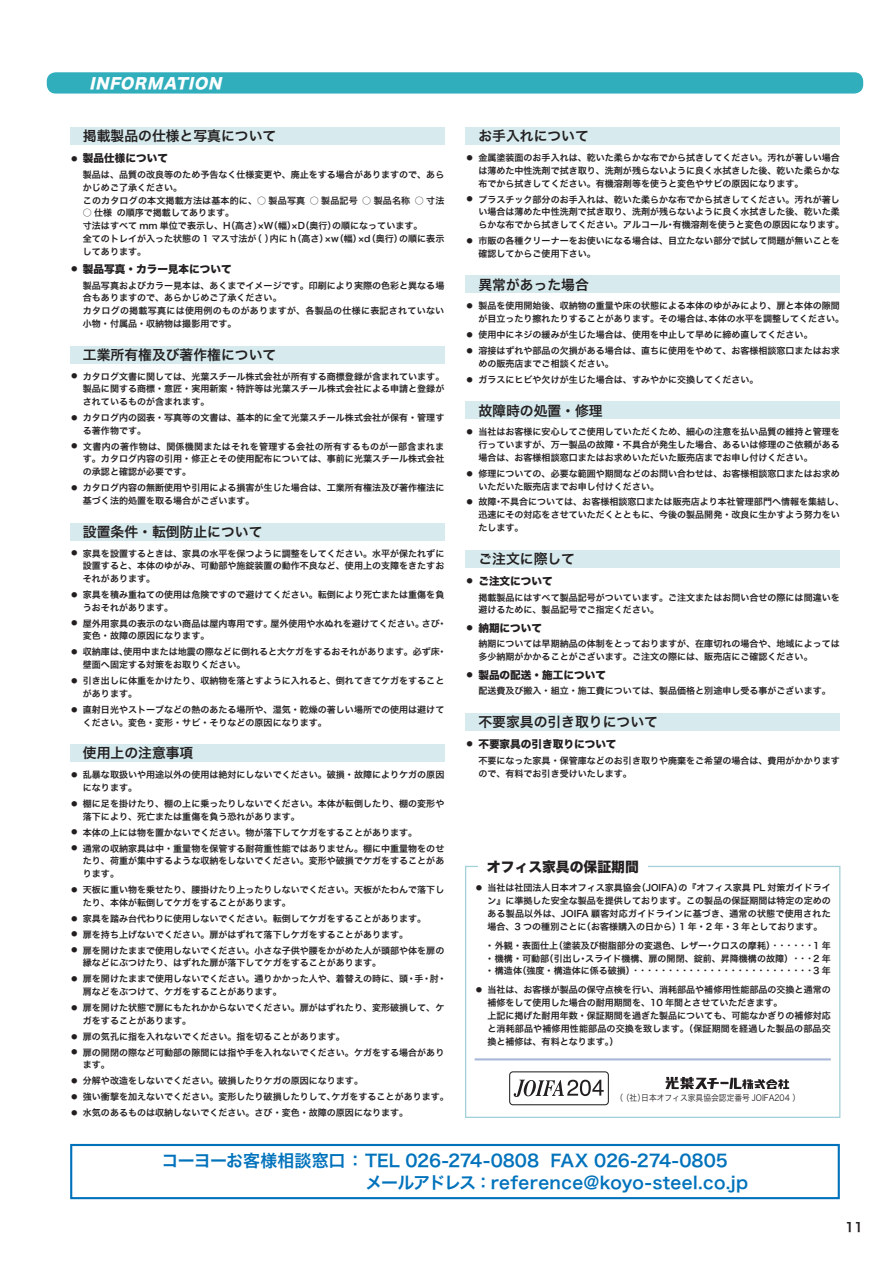
<style>
.page{position:relative;width:893px;height:1263px;background:#fff}
.page>*{position:absolute;margin:0;border:0;box-sizing:border-box;transform-origin:0 0}
.t1{font:16.95px/21.3px "Hira Kaku Pro W6";color:#0072bc}
.t2{font:italic 14.85px "Hira Kaku Std W8";color:#fff}
.t3{font:13.8px "Hira Kaku Pro W6";color:#231f20}
.t4{font:13.8px "Hira Kaku Std W8";color:#231f20}
.t5{font:12.75px "Hira Kaku Pro W6";color:#231f20}
.t6{font:10.65px "Hira Kaku Std W8";color:#231f20}
.t7{font:9px/12.8px "Hira Kaku Pro W6";color:#231f20}
.t8{font:8.7px "Hira Kaku Pro W3";color:#231f20;scale:.9 1}
.s1{font-family:"Hira Kaku Pro W6";font-size:8.55px}
.s2{font-size:8.55px}
</style>
<div class="page">
<div style="left:47px;top:72px;width:816px;height:22px;background:#31aebc;border-radius:9px"></div>
<div style="left:70px;top:128px;width:374px;height:17px;background:#d7ebee"></div>
<div style="left:466px;top:128px;width:374px;height:17px;background:#d7ebee"></div>
<div style="left:466px;top:276px;width:374px;height:17px;background:#d7ebee"></div>
<div style="left:466px;top:402px;width:374px;height:17px;background:#d7ebee"></div>
<div style="left:466px;top:550px;width:374px;height:17px;background:#d7ebee"></div>
<div style="left:466px;top:713px;width:374px;height:17px;background:#d7ebee"></div>
<div style="left:70px;top:346px;width:374px;height:17px;background:#d7ebee"></div>
<div style="left:70px;top:523px;width:374px;height:17px;background:#d7ebee"></div>
<div style="left:70px;top:745px;width:374px;height:17px;background:#d7ebee"></div>
<div style="left:465px;top:866px;width:375px;height:252px;border:1px solid #a3d1d9"></div>
<div style="left:478px;top:858px;width:169px;height:17px;background:#fff"></div>
<hr style="left:475px;top:1058px;width:356px;height:2px;background:#a9b8da">
<div style="left:509px;top:1071px;width:100px;height:34px;border:1px solid #231f20;border-radius:3px"></div>
<svg style="left:514px;top:1080px;width:90px;height:17px"></svg>
<svg style="left:665px;top:1077px;width:124px;height:12px"></svg>
<div style="left:70px;top:1144px;width:770px;height:55px;border:2px solid #0072bc"></div>
<h2 class="t2" style="left:90px;top:75px;width:138px">INFORMATION</h2>
<h3 class="t3" style="left:83px;top:124px;width:195px">掲載製品の仕様と写真について</h3>
<p class="t6" style="left:70px;top:153px;width:99px"><span class="s1">⃝</span> 製品仕様について</p>
<p class="t7" style="left:83px;top:168px;width:363px">製品は、品質の改良等のため予告なく仕様変更や、廃止をする場合がありますので、あらかじめご了承ください。<br>このカタログの本文掲載方法は基本的に、○ 製品写真 ○ 製品記号 ○ 製品名称 ○ 寸法</p>
<p class="t7" style="left:83px;top:206px;width:363px">○ 仕様の順序で掲載してあります。<br>寸法はすべて mm 単位で表示し、H（高さ）×W（幅）×D（奥行）の順になっています。<br>全てのトレイが入った状態の 1 マス寸法が（ ）内に h（高さ）×w（幅）×d（奥行）の順に表示してあります。</p>
<p class="t6" style="left:70px;top:263px;width:163px"><span class="s1">⃝</span> 製品写真・カラー見本について</p>
<p class="t7" style="left:83px;top:278px;width:363px">製品写真およびカラー見本は、あくまでイメージです。印刷により実際の色彩と異なる場合もありますので、あらかじめご了承ください。<br>カタログの掲載写真には使用例のものがありますが、各製品の仕様に表記されていない小物・付属品・収納物は撮影用です。</p>
<h3 class="t3" style="left:83px;top:342px;width:195px">工業所有権及び著作権について</h3>
<p class="t7" style="left:83px;top:369px;width:363px;text-align:justify;text-indent:-13px"><span class="s2">⃝</span> カタログ文書に関しては、光葉スチール株式会社が所有する商標登録が含まれています。製品に関する商標・意匠・実用新案・特許等は光葉スチール株式会社による申請と登録がされているものが含まれます。</p>
<p class="t7" style="left:83px;top:411px;width:363px;text-indent:-13px"><span class="s2">⃝</span> カタログ内の図表・写真等の文書は、基本的に全て光葉スチール株式会社が保有・管理する著作物です。</p>
<p class="t7" style="left:83px;top:439px;width:363px;text-align:justify;text-indent:-13px"><span class="s2">⃝</span> 文書内の著作物は、関係機関またはそれを管理する会社の所有するものが一部含まれます。カタログ内容の引用・修正とその使用配布については、事前に光葉スチール株式会社の承認と確認が必要です。</p>
<p class="t7" style="left:83px;top:481px;width:363px;text-indent:-13px"><span class="s2">⃝</span> カタログ内容の無断使用や引用による損害が生じた場合は、工業所有権法及び著作権法に基づく法的処置を取る場合がございます。</p>
<h3 class="t3" style="left:83px;top:519px;width:181px">設置条件・転倒防止について</h3>
<p class="t7" style="left:83px;top:546px;width:363px;text-align:justify;text-indent:-13px"><span class="s2">⃝</span> 家具を設置するときは、家具の水平を保つように調整をしてください。水平が保たれずに設置すると、本体のゆがみ、可動部や施錠装置の動作不良など、使用上の支障をきたすおそれがあります。</p>
<p class="t7" style="left:83px;top:588px;width:363px;text-indent:-13px"><span class="s2">⃝</span> 家具を積み重ねての使用は危険ですので避けてください。転倒により死亡または重傷を負うおそれがあります。</p>
<p class="t7" style="left:83px;top:616px;width:365px;text-indent:-13px"><span class="s2">⃝</span> 屋外用家具の表示のない商品は屋内専用です。屋外使用や水ぬれを避けてください。さび・変色・故障の原因になります。</p>
<p class="t7" style="left:83px;top:645px;width:365px;text-indent:-13px"><span class="s2">⃝</span> 収納庫は、使用中または地震の際などに倒れると大ケガをするおそれがあります。必ず床・壁面へ固定する対策をお取りください。</p>
<p class="t7" style="left:83px;top:674px;width:363px;text-indent:-13px"><span class="s2">⃝</span> 引き出しに体重をかけたり、収納物を落とすように入れると、倒れてきてケガをすることがあります。</p>
<p class="t7" style="left:83px;top:703px;width:363px;text-indent:-13px"><span class="s2">⃝</span> 直射日光やストーブなどの熱のあたる場所や、湿気・乾燥の著しい場所での使用は避けてください。変色・変形・サビ・そりなどの原因になります。</p>
<h3 class="t3" style="left:83px;top:741px;width:112px">使用上の注意事項</h3>
<p class="t7" style="left:83px;top:768px;width:363px;text-indent:-13px"><span class="s2">⃝</span> 乱暴な取扱いや用途以外の使用は絶対にしないでください。破損・故障によりケガの原因になります。</p>
<p class="t7" style="left:83px;top:797px;width:363px;text-indent:-13px"><span class="s2">⃝</span> 棚に足を掛けたり、棚の上に乗ったりしないでください。本体が転倒したり、棚の変形や落下により、死亡または重傷を負う恐れがあります。</p>
<p class="t7" style="left:70px;top:824px;width:376px;line-height:15.9px"><span class="s2">⃝</span> 本体の上には物を置かないでください。物が落下してケガをすることがあります。<br><span class="s2">⃝</span> 通常の収納家具は中･重量物を保管する耐荷重性能ではありません。棚に中重量物をのせ</p>
<p class="t7" style="left:83px;top:854px;width:363px">たり、荷重が集中するような収納をしないでください。変形や破損でケガをすることがあります。</p>
<p class="t7" style="left:83px;top:883px;width:363px;text-indent:-13px"><span class="s2">⃝</span> 天板に重い物を乗せたり、腰掛けたり上ったりしないでください。天板がたわんで落下したり、本体が転倒してケガをすることがあります。</p>
<p class="t7" style="left:70px;top:910px;width:376px;line-height:15.9px"><span class="s2">⃝</span> 家具を踏み台代わりに使用しないでください。転倒してケガをすることがあります。<br><span class="s2">⃝</span> 扉を持ち上げないでください。扉がはずれて落下しケガをすることがあります。<br><span class="s2">⃝</span> 扉を開けたままで使用しないでください。小さな子供や腰をかがめた人が頭部や体を扉の</p>
<p class="t7" style="left:70px;top:955px;width:378px;line-height:15.9px;text-indent:13px">縁などにぶつけたり、はずれた扉が落下してケガをすることがあります。<br><span class="s2">⃝</span> 扉を開けたままで使用しないでください。通りかかった人や、着替えの時に、頭・手・肘・</p>
<p class="t7" style="left:70px;top:983px;width:376px;line-height:15.9px;text-indent:13px">肩などをぶつけて、ケガをすることがあります。<br><span class="s2">⃝</span> 扉を開けた状態で扉にもたれかからないでください。扉がはずれたり、変形破損して、ケ</p>
<p class="t7" style="left:70px;top:1012px;width:376px;line-height:15.9px;text-indent:13px">ガをすることがあります。<br><span class="s2">⃝</span> 扉の気孔に指を入れないでください。指を切ることがあります。<br><span class="s2">⃝</span> 扉の開閉の際など可動部の隙間には指や手を入れないでください。ケガをする場合があり</p>
<p class="t7" style="left:70px;top:1057px;width:380px;line-height:15.9px;text-indent:13px">ます。<br><span class="s2">⃝</span> 分解や改造をしないでください。破損したりケガの原因になります。<br><span class="s2">⃝</span> 強い衝撃を加えないでください。変形したり破損したりして、ケガをすることがあります。<span class="s2">⃝</span> 水気のあるものは収納しないでください。さび・変色・故障の原因になります。</p>
<h3 class="t3" style="left:478px;top:124px;width:112px">お手入れについて</h3>
<p class="t7" style="left:478px;top:151px;width:363px;text-align:justify;text-indent:-13px"><span class="s2">⃝</span> 金属塗装面のお手入れは、乾いた柔らかな布でから拭きしてください。汚れが著しい場合は薄めた中性洗剤で拭き取り、洗剤が残らないように良く水拭きした後、乾いた柔らかな布でから拭きしてください。有機溶剤等を使うと変色やサビの原因になります。</p>
<p class="t7" style="left:478px;top:192px;width:367px;text-indent:-13px"><span class="s2">⃝</span> プラスチック部分のお手入れは、乾いた柔らかな布でから拭きしてください。汚れが著しい場合は薄めた中性洗剤で拭き取り、洗剤が残らないように良く水拭きした後、乾いた柔らかな布でから拭きしてください。アルコール・有機溶剤を使うと変色の原因になります。</p>
<p class="t7" style="left:478px;top:234px;width:363px;text-indent:-13px"><span class="s2">⃝</span> 市販の各種クリーナーをお使いになる場合は、目立たない部分で試して問題が無いことを確認してからご使用下さい。</p>
<h3 class="t3" style="left:478px;top:272px;width:112px">異常があった場合</h3>
<p class="t7" style="left:478px;top:299px;width:367px;text-indent:-13px"><span class="s2">⃝</span> 製品を使用開始後、収納物の重量や床の状態による本体のゆがみにより、扉と本体の隙間が目立ったり擦れたりすることがあります。その場合は、本体の水平を調整してください。</p>
<p class="t7" style="left:466px;top:326px;width:376px;line-height:15.9px"><span class="s2">⃝</span> 使用中にネジの緩みが生じた場合は、使用を中止して早めに締め直してください。<br><span class="s2">⃝</span> 溶接はずれや部品の欠損がある場合は、直ちに使用をやめて、お客様相談窓口またはお求</p>
<p class="t7" style="left:466px;top:355px;width:294px;line-height:15.9px;text-indent:13px">めの販売店までご相談ください。<br><span class="s2">⃝</span> ガラスにヒビや欠けが生じた場合は、すみやかに交換してください。</p>
<h3 class="t3" style="left:478px;top:398px;width:126px">故障時の処置・修理</h3>
<p class="t7" style="left:478px;top:425px;width:363px;text-align:justify;text-indent:-13px"><span class="s2">⃝</span> 当社はお客様に安心してご使用していただくため、細心の注意を払い品質の維持と管理を行っていますが、万一製品の故障・不具合が発生した場合、あるいは修理のご依頼がある場合は、お客様相談窓口またはお求めいただいた販売店までお申し付けください。</p>
<p class="t7" style="left:478px;top:467px;width:363px;text-indent:-13px"><span class="s2">⃝</span> 修理についての、必要な範囲や期間などのお問い合わせは、お客様相談窓口またはお求めいただいた販売店までお申し付けください。</p>
<p class="t7" style="left:478px;top:495px;width:367px;text-indent:-13px"><span class="s2">⃝</span> 故障・不具合については、お客様相談窓口または販売店より本社管理部門へ情報を集結し、迅速にその対応をさせていただくとともに、今後の製品開発・改良に生かすよう努力をいたします。</p>
<h3 class="t3" style="left:478px;top:546px;width:98px">ご注文に際して</h3>
<p class="t6" style="left:466px;top:575px;width:89px"><span class="s1">⃝</span> ご注文について</p>
<p class="t7" style="left:478px;top:590px;width:363px">掲載製品にはすべて製品記号がついています。ご注文またはお問い合せの際には間違いを避けるために、製品記号でご指定ください。</p>
<p class="t6" style="left:466px;top:622px;width:78px"><span class="s1">⃝</span> 納期について</p>
<p class="t7" style="left:478px;top:637px;width:363px">納期については早期納品の体制をとっておりますが、在庫切れの場合や、地域によっては多少納期がかかることがございます。ご注文の際には、販売店にご確認ください。</p>
<p class="t6" style="left:466px;top:669px;width:142px"><span class="s1">⃝</span> 製品の配送・施工について</p>
<p class="t7" style="left:478px;top:684px;width:354px">配送費及び搬入・組立・施工費については、製品価格と別途申し受る事がございます。</p>
<h3 class="t3" style="left:478px;top:709px;width:181px">不要家具の引き取りについて</h3>
<p class="t6" style="left:466px;top:738px;width:152px"><span class="s1">⃝</span> 不要家具の引き取りについて</p>
<p class="t7" style="left:478px;top:754px;width:363px">不要になった家具・保管庫などのお引き取りや廃棄をご希望の場合は、費用がかかりますので、有料でお引き受けいたします。</p>
<h3 class="t4" style="left:487px;top:859px;width:154px">オフィス家具の保証期間</h3>
<p class="t7" style="left:487px;top:881px;width:345px;text-align:justify;text-indent:-13px"><span class="s2">⃝</span> 当社は社団法人日本オフィス家具協会（JOIFA）の『オフィス家具 PL 対策ガイドライン』に準拠した安全な製品を提供しております。この製品の保証期間は特定の定めのある製品以外は、JOIFA 顧客対応ガイドラインに基づき、通常の状態で使用された場合、3 つの種別ごとに（お客様購入の日から）1 年・2 年・3 年としております。</p>
<p class="t7" style="left:485px;top:939px;width:347px;text-align:justify">・ 外観・表面仕上（塗装及び樹脂部分の変退色、レザー・クロスの摩耗）• • • • • •1 年・ 機構・可動部（引出し・スライド機構、扉の開閉、錠前、昇降機構の故障）• • •2 年・ 構造体（強度・構造体に係る破損）••••••••••••••••••••••••••3年</p>
<p class="t7" style="left:487px;top:983px;width:345px;text-indent:-13px"><span class="s2">⃝</span> 当社は、お客様が製品の保守点検を行い、消耗部品や補修用性能部品の交換と通常の補修をして使用した場合の耐用期間を、10 年間とさせていただきます。<br>上記に掲げた耐用年数・保証期間を過ぎた製品についても、可能なかぎりの補修対応と消耗部品や補修用性能部品の交換を致します。（保証期間を経過した製品の部品交換と補修は、有料となります。）</p>
<p class="t8" style="left:615px;top:1090px;width:207px">（ （社）日本オフィス家具協会認定番号 JOIFA204 ）</p>
<h1 class="t1" style="left:366px;top:1150px;width:384px;text-indent:-204px">コーヨーお客様相談窓口 ： TEL 026-274-0808 FAX 026-274-0805メールアドレス：reference@koyo-steel.co.jp</h1>
<h3 class="t5" style="left:845px;top:1215px;width:20px">11</h3>
</div>
